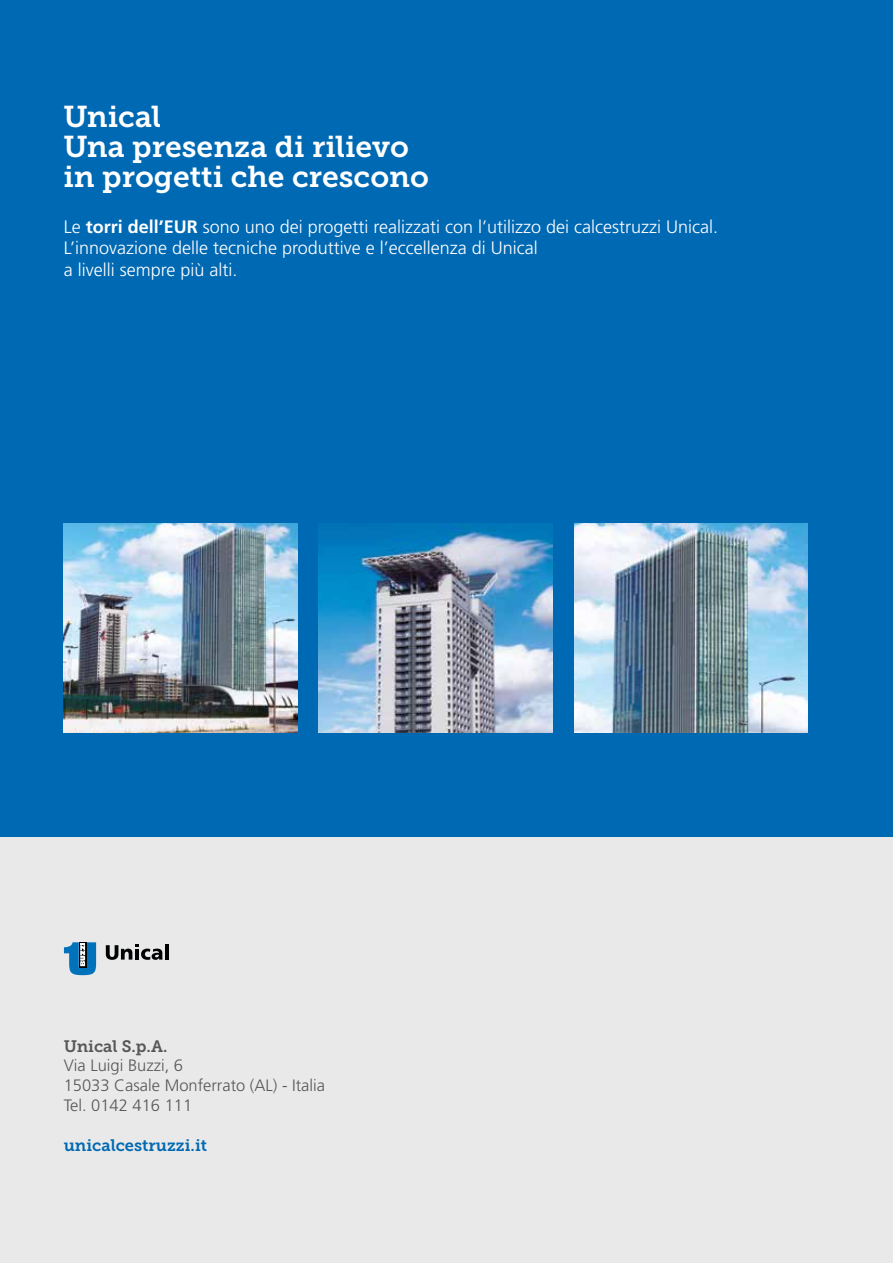
<style>
.page{position:relative;width:893px;height:1263px;background:#fff}
.page>*{position:absolute;margin:0;border:0;box-sizing:border-box;transform-origin:0 0}
.t1{font:30px/30px "Museo JH Slab 700";color:#fff}
.t2{font:300 18px/21.6px "Frutiger LT Std";color:#fff}
.t3{font:300 16.5px/19.8px "Frutiger LT Std";color:#575756}
.t4{font:16.5px "Museo JH Slab 700";color:#0069b4}
.t5{font:16.5px "Museo JH Slab 700";color:#575756}
.s1{font-weight:700}
</style>
<div class="page">
<div style="left:0;top:837px;width:893px;height:426px;background:#e9e9e9"></div>
<div style="left:0;top:0;width:893px;height:837px;background:#0069b4"></div>
<svg style="left:106px;top:944px;width:57px;height:16px"></svg>
<hr style="left:165px;top:944px;width:4px;height:15px;background:#010203">
<svg style="left:64px;top:942px;width:32px;height:33px"></svg>
<img style="left:574px;top:523px;width:234px;height:209px">
<img style="left:319px;top:523px;width:233px;height:209px">
<img style="left:63px;top:523px;width:234px;height:209px">
<h1 class="t1" style="left:63px;top:102px;width:367px">Unical<br>Una presenza di rilievo in progetti che crescono</h1>
<p class="t2" style="left:64px;top:216px;width:656px">Le <span class="s1">torri dell’EUR</span> sono uno dei progetti realizzati con l’utilizzo dei calcestruzzi Unical.<br>L’innovazione delle tecniche produttive e l’eccellenza di Unical<br>a livelli sempre più alti.</p>
<p class="t5" style="left:64px;top:1036px;width:105px">Unical S.p.A.</p>
<p class="t3" style="left:64px;top:1056px;width:263px">Via Luigi Buzzi, 6<br>15033 Casale Monferrato (AL) - Italia<br>Tel. 0142 416 111</p>
<p class="t4" style="left:64px;top:1135px;width:145px">unicalcestruzzi.it</p>
</div>
